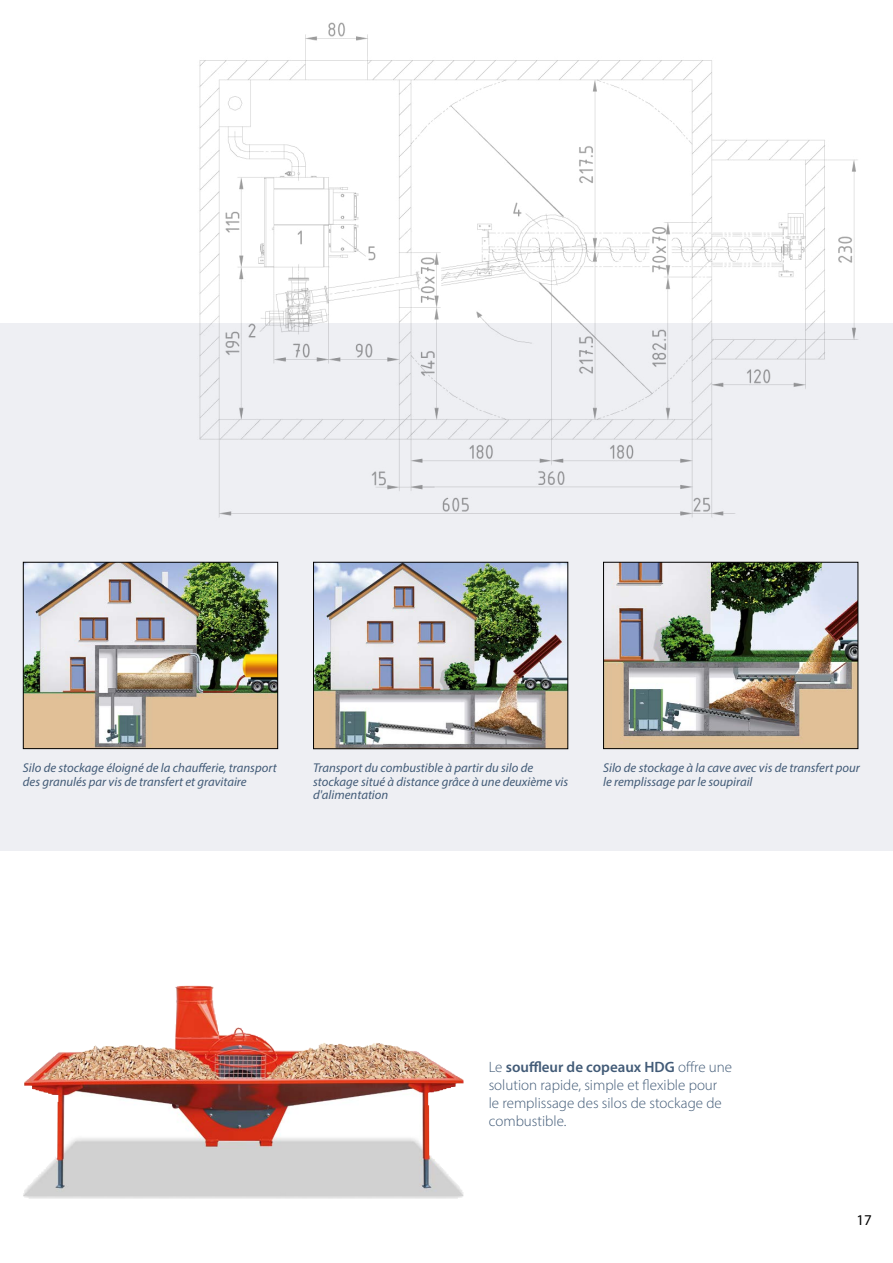
<style>
.page{position:relative;width:893px;height:1263px;background:#fff}
.page>*{position:absolute;margin:0;border:0;box-sizing:border-box;transform-origin:0 0}
.t1{font:300 15px/18px "Myriad Pro";color:#425b77}
.t2{font:15px "Myriad Pro";color:#000}
.t3{font:italic 12.75px/13.8px "Myriad Pro";color:#425b77}
.s1{font-weight:600}
</style>
<div class="page">
<div style="left:0;top:323px;width:893px;height:527px;background:#eeeff3"></div>
<img style="left:315px;top:564px;width:251px;height:183px">
<div style="left:313px;top:562px;width:255px;height:187px;border:1px solid #000"></div>
<img style="left:605px;top:564px;width:251px;height:183px">
<div style="left:603px;top:562px;width:255px;height:187px;border:1px solid #000"></div>
<img style="left:25px;top:564px;width:251px;height:183px">
<div style="left:23px;top:562px;width:255px;height:187px;border:1px solid #000"></div>
<img style="left:199px;top:22px;width:659px;height:495px">
<img style="left:23px;top:985px;width:441px;height:214px">
<p class="t3" style="left:23px;top:760px;width:255px">Silo de stockage éloigné de la chaufferie, transport des granulés par vis de transfert et gravitaire</p>
<p class="t3" style="left:313px;top:760px;width:256px">Transport du combustible à partir du silo de stockage situé à distance grâce à une deuxième vis d'alimentation</p>
<p class="t3" style="left:603px;top:760px;width:258px">Silo de stockage à la cave avec vis de transfert pour le remplissage par le soupirail</p>
<p class="t1" style="left:489px;top:1058px;width:245px">Le <span class="s1">souffleur de copeaux HDG</span> offre une solution rapide, simple et flexible pour<br>le remplissage des silos de stockage de combustible.</p>
<p class="t2" style="left:856px;top:1210px;width:17px">17</p>
</div>
